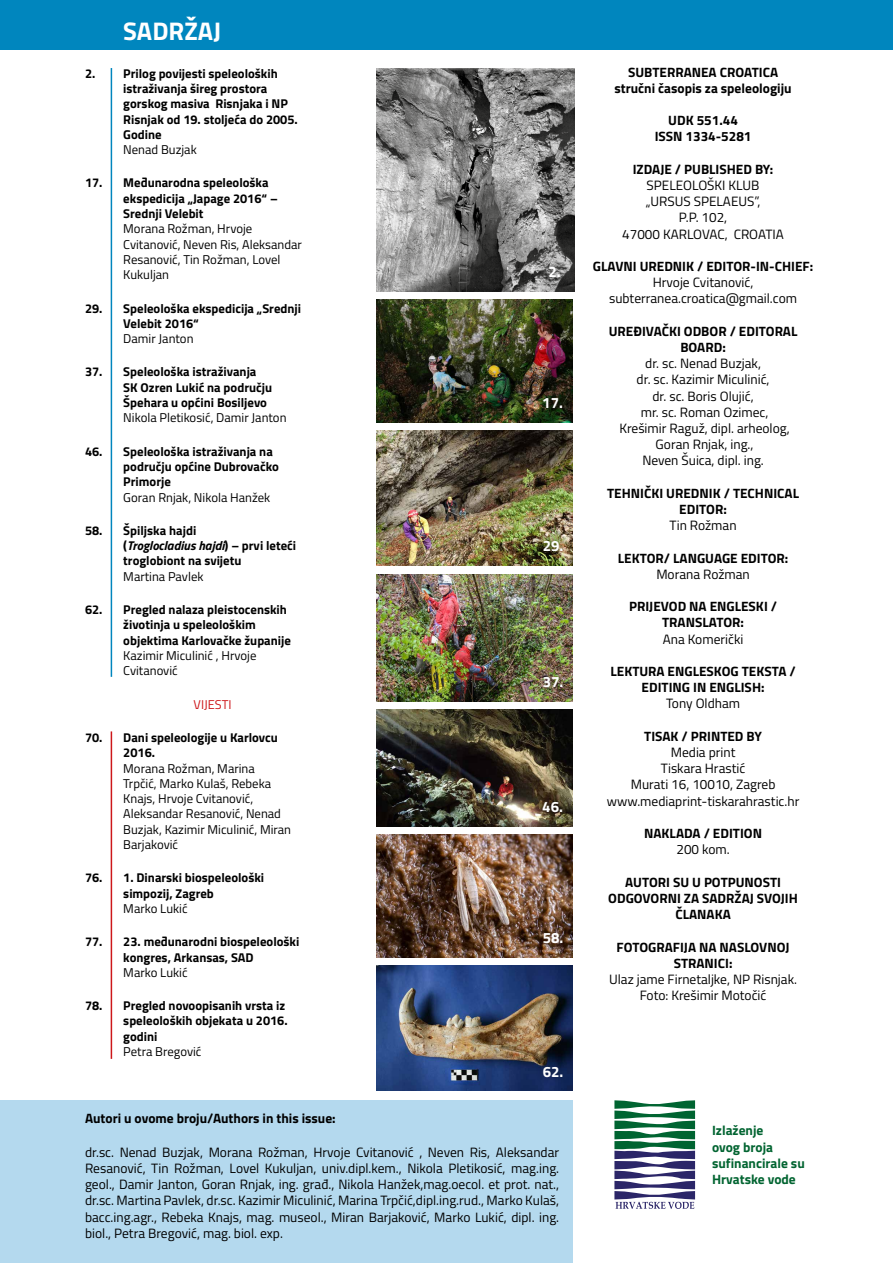
<style>
.page{position:relative;width:893px;height:1263px;background:#fff}
.page>*{position:absolute;margin:0;border:0;box-sizing:border-box;transform-origin:0 0}
.t1{font:700 25.5px "Titillium";color:#fff}
.t2{font:700 15px "Titillium";color:#fff}
.t3{font:13.5px/16.2px "Titillium";color:#000;text-align:center}
.t4{font:700 13.5px/16.2px "Titillium";color:#000;text-align:center}
.t5{font:700 13.5px/16.2px "Titillium";color:#026431}
.t6{font:700 12.75px/15.3px "Titillium";color:#000}
.t7{font:12.75px/15.3px "Titillium";color:#000}
.t8{font:12.75px "Titillium";color:#cd171a}
.s1{font-style:italic}
</style>
<div class="page">
<div style="left:0;top:0;width:893px;height:50px;background:#0086be"></div>
<div style="left:0;top:1100px;width:573px;height:163px;background:#b4d9ee"></div>
<img style="left:376px;top:68px;width:198px;height:223px">
<img style="left:376px;top:300px;width:197px;height:122px">
<img style="left:376px;top:431px;width:197px;height:134px">
<img style="left:376px;top:574px;width:197px;height:127px">
<img style="left:376px;top:710px;width:197px;height:116px">
<img style="left:376px;top:834px;width:197px;height:123px">
<img style="left:376px;top:965px;width:196px;height:126px">
<svg style="left:614px;top:1100px;width:81px;height:109px"></svg>
<div style="left:542px;top:260px;width:26px;height:25px;background:#000;opacity:.52"></div>
<div style="left:536px;top:391px;width:34px;height:25px;background:#000;opacity:.52"></div>
<div style="left:536px;top:534px;width:34px;height:26px;background:#000;opacity:.52"></div>
<div style="left:536px;top:669px;width:34px;height:26px;background:#000;opacity:.52"></div>
<div style="left:535px;top:794px;width:35px;height:26px;background:#000;opacity:.52"></div>
<div style="left:536px;top:925px;width:34px;height:26px;background:#000;opacity:.52"></div>
<div style="left:536px;top:1059px;width:34px;height:26px;background:#000;opacity:.52"></div>
<hr style="left:111px;top:68px;width:1px;height:609px;background:#0086be">
<hr style="left:111px;top:731px;width:1px;height:328px;background:#cd171a">
<p class="t6" style="left:85px;top:65px;width:12px">2.</p>
<p class="t6" style="left:85px;top:175px;width:19px">17.</p>
<p class="t6" style="left:85px;top:300px;width:19px">29.</p>
<p class="t6" style="left:85px;top:364px;width:19px">37.</p>
<p class="t6" style="left:85px;top:443px;width:19px">46.</p>
<p class="t6" style="left:85px;top:522px;width:19px">58.</p>
<p class="t6" style="left:85px;top:601px;width:19px">62.</p>
<p class="t6" style="left:85px;top:729px;width:19px">70.</p>
<p class="t6" style="left:85px;top:869px;width:19px">76.</p>
<p class="t6" style="left:85px;top:933px;width:19px">77.</p>
<p class="t6" style="left:85px;top:997px;width:19px">78.</p>
<h1 class="t1" style="left:123px;top:12px;width:99px">SADRŽAJ</h1>
<p class="t6" style="left:123px;top:65px;width:176px">Prilog povijesti speleoloških istraživanja šireg prostora gorskog masiva Risnjaka i NP<br>Risnjak od 19. stoljeća do 2005.<br>Godine</p>
<p class="t7" style="left:123px;top:141px;width:75px">Nenad Buzjak</p>
<p class="t6" style="left:123px;top:175px;width:156px">Međunarodna speleološka ekspedicija „Japage 2016“ –<br>Srednji Velebit</p>
<p class="t7" style="left:123px;top:221px;width:180px">Morana Rožman, Hrvoje<br>Cvitanović, Neven Ris, Aleksandar<br>Resanović, Tin Rožman, Lovel<br>Kukuljan</p>
<p class="t6" style="left:123px;top:300px;width:179px">Speleološka ekspedicija „Srednji<br>Velebit 2016“</p>
<p class="t7" style="left:123px;top:330px;width:72px">Damir Janton</p>
<p class="t6" style="left:123px;top:364px;width:150px">Speleološka istraživanja<br>SK Ozren Lukić na području<br>Špehara u općini Bosiljevo</p>
<p class="t7" style="left:123px;top:410px;width:165px">Nikola Pletikosić, Damir Janton</p>
<p class="t6" style="left:123px;top:443px;width:157px">Speleološka istraživanja na području općine Dubrovačko<br>Primorje</p>
<p class="t7" style="left:123px;top:489px;width:149px">Goran Rnjak, Nikola Hanžek</p>
<p class="t6" style="left:123px;top:522px;width:174px">Špiljska hajdi<br>(<span class="s1">Troglocladius hajdi</span>) – prvi leteći troglobiont na svijetu</p>
<p class="t7" style="left:123px;top:568px;width:82px">Martina Pavlek</p>
<p class="t6" style="left:123px;top:601px;width:169px">Pregled nalaza pleistocenskih životinja u speleološkim objektima Karlovačke županije</p>
<p class="t7" style="left:123px;top:647px;width:135px">Kazimir Miculinić , Hrvoje<br>Cvitanović</p>
<p class="t8" style="left:194px;top:695px;width:39px">VIJESTI</p>
<p class="t6" style="left:123px;top:729px;width:156px">Dani speleologije u Karlovcu<br>2016.</p>
<p class="t7" style="left:123px;top:760px;width:169px">Morana Rožman, Marina<br>Trpčić, Marko Kulaš, Rebeka<br>Knajs, Hrvoje Cvitanović,<br>Aleksandar Resanović, Nenad<br>Buzjak, Kazimir Miculinić, Miran<br>Barjaković</p>
<p class="t6" style="left:123px;top:869px;width:142px">1. Dinarski biospeleološki simpozij, Zagreb</p>
<p class="t7" style="left:123px;top:900px;width:66px">Marko Lukić</p>
<p class="t6" style="left:123px;top:933px;width:178px">23. međunarodni biospeleološki kongres, Arkansas, SAD</p>
<p class="t7" style="left:123px;top:964px;width:66px">Marko Lukić</p>
<p class="t6" style="left:123px;top:997px;width:166px">Pregled novoopisanih vrsta iz speleoloških objekata u 2016. godini</p>
<p class="t7" style="left:123px;top:1043px;width:80px">Petra Bregović</p>
<p class="t2" style="left:548px;top:261px;width:14px">2.</p>
<p class="t2" style="left:542px;top:392px;width:22px">17.</p>
<p class="t2" style="left:543px;top:535px;width:22px">29.</p>
<p class="t2" style="left:543px;top:670px;width:22px">37.</p>
<p class="t2" style="left:542px;top:795px;width:22px">46.</p>
<p class="t2" style="left:543px;top:926px;width:22px">58.</p>
<p class="t2" style="left:543px;top:1060px;width:22px">62.</p>
<p class="t4" style="left:85px;top:1109px;width:252px">Autori u ovome broju/Authors in this issue:</p>
<p class="t3" style="left:85px;top:1143px;width:476px;text-align:justify">dr.sc. Nenad Buzjak, Morana Rožman, Hrvoje Cvitanović , Neven Ris, Aleksandar Resanović, Tin Rožman, Lovel Kukuljan, univ.dipl.kem., Nikola Pletikosić, mag.ing. geol., Damir Janton, Goran Rnjak, ing. građ., Nikola Hanžek,mag.oecol. et prot. nat., dr.sc. Martina Pavlek, dr.sc. Kazimir Miculinić, Marina Trpčić,dipl.ing.rud., Marko Kulaš, bacc.ing.agr., Rebeka Knajs, mag. museol., Miran Barjaković, Marko Lukić, dipl. ing. biol., Petra Bregović, mag. biol. exp.</p>
<p class="t4" style="left:614px;top:63px;width:179px">SUBTERRANEA CROATICA stručni časopis za speleologiju</p>
<p class="t4" style="left:655px;top:112px;width:98px">UDK 551.44<br>ISSN 1334-5281</p>
<p class="t4" style="left:633px;top:160px;width:142px">IZDAJE / PUBLISHED BY:</p>
<p class="t3" style="left:622px;top:177px;width:163px">SPELEOLOŠKI KLUB<br>„URSUS SPELAEUS”,<br>P.P. 102,<br>47000 KARLOVAC, CROATIA</p>
<p class="t4" style="left:593px;top:257px;width:222px">GLAVNI UREDNIK / EDITOR-IN-CHIEF:</p>
<p class="t3" style="left:609px;top:274px;width:189px">Hrvoje Cvitanović, subterranea.croatica@gmail.com</p>
<p class="t4" style="left:609px;top:322px;width:190px">UREÐIVAČKI ODBOR / EDITORAL<br>BOARD:</p>
<p class="t3" style="left:619px;top:355px;width:172px">dr. sc. Nenad Buzjak,<br>dr. sc. Kazimir Miculinić,<br>dr. sc. Boris Olujić,<br>mr. sc. Roman Ozimec,<br>Krešimir Raguž, dipl. arheolog,<br>Goran Rnjak, ing.,<br>Neven Šuica, dipl. ing.</p>
<p class="t4" style="left:607px;top:484px;width:193px">TEHNIČKI UREDNIK / TECHNICAL<br>EDITOR:</p>
<p class="t3" style="left:670px;top:517px;width:69px">Tin Rožman</p>
<p class="t4" style="left:618px;top:549px;width:172px">LEKTOR/ LANGUAGE EDITOR:</p>
<p class="t3" style="left:656px;top:565px;width:95px">Morana Rožman</p>
<p class="t4" style="left:629px;top:598px;width:149px">PRIJEVOD NA ENGLESKI /<br>TRANSLATOR:</p>
<p class="t3" style="left:663px;top:630px;width:82px">Ana Komerički</p>
<p class="t4" style="left:610px;top:662px;width:187px">LEKTURA ENGLESKOG TEKSTA /<br>EDITING IN ENGLISH:</p>
<p class="t3" style="left:666px;top:695px;width:76px">Tony Oldham</p>
<p class="t4" style="left:644px;top:727px;width:119px">TISAK / PRINTED BY</p>
<p class="t3" style="left:607px;top:744px;width:194px">Media print<br>Tiskara Hrastić<br>Murati 16, 10010, Zagreb www.mediaprint-tiskarahrastic.hr</p>
<p class="t4" style="left:644px;top:824px;width:119px">NAKLADA / EDITION</p>
<p class="t3" style="left:676px;top:841px;width:55px">200 kom.</p>
<p class="t4" style="left:608px;top:873px;width:191px">AUTORI SU U POTPUNOSTI<br>ODGOVORNI ZA SADRŽAJ SVOJIH<br>ČLANAKA</p>
<p class="t4" style="left:617px;top:938px;width:174px">FOTOGRAFIJA NA NASLOVNOJ<br>STRANICI:</p>
<p class="t3" style="left:609px;top:970px;width:189px">Ulaz jame Firnetaljke, NP Risnjak.<br>Foto: Krešimir Motočić</p>
<p class="t5" style="left:712px;top:1122px;width:94px">Izlaženje<br>ovog broja sufinancirale su<br>Hrvatske vode</p>
</div>
